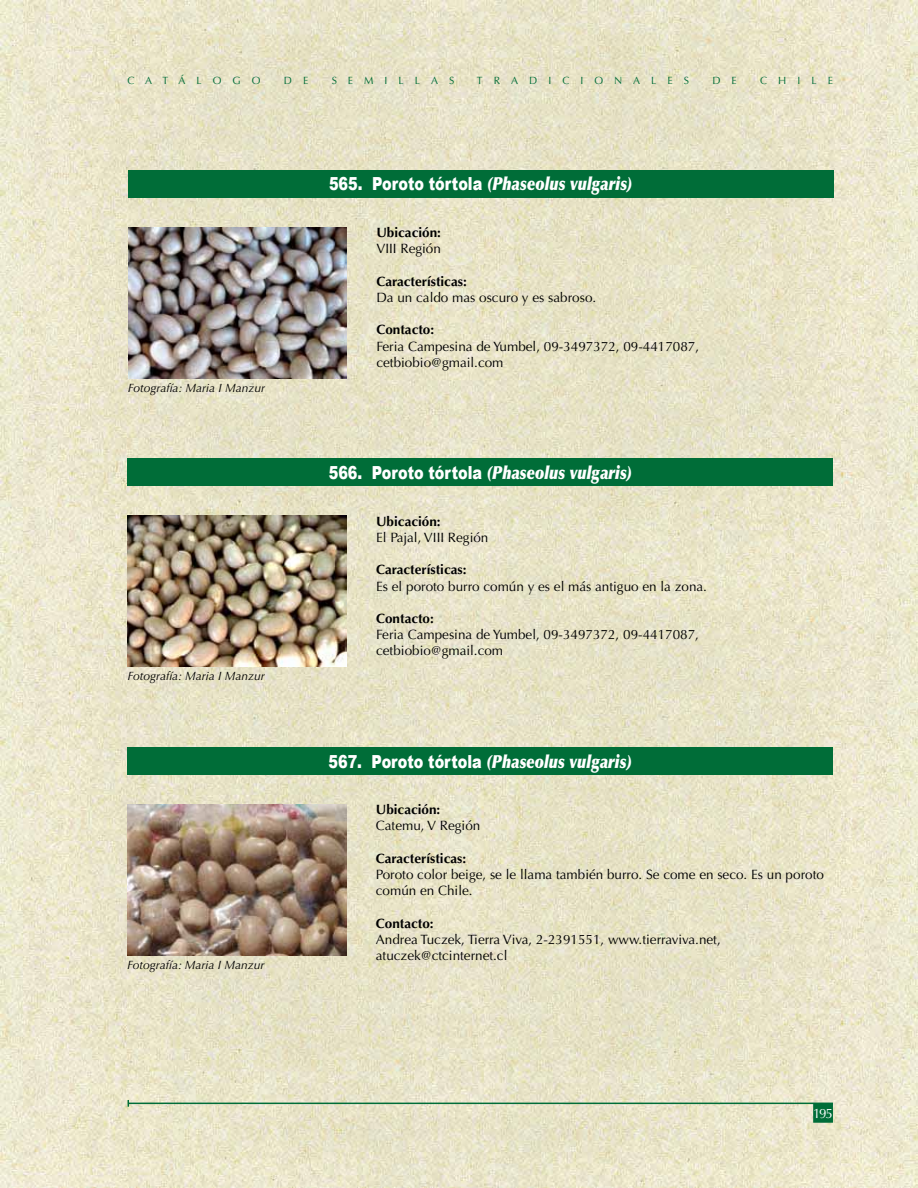
<style>
.page{position:relative;width:918px;height:1188px;background:#fff}
.page>*{position:absolute;margin:0;border:0;box-sizing:border-box;transform-origin:0 0}
.t1{font:italic 18px "Optima LT Std X Black";color:#fff;scale:.8 1}
.t2{font:13.5px/16.2px "Optima LT Std";color:#000}
.t3{font:700 13.5px "Optima LT Std";color:#000}
.t4{font:13.5px "Optima LT Std";color:#fff}
.t5{font:italic 12px "Optima LT Std";color:#000}
.t6{font:10.5px "Optima LT Std";letter-spacing:1.05em;color:#006d38}
.s1{font-family:"Arial";font-weight:900;font-style:normal}
</style>
<div class="page">
<img style="left:0;top:0;width:918px;height:1188px">
<hr style="left:128px;top:1103px;width:705px;height:1px;background:#006d38">
<div style="left:813px;top:1103px;width:20px;height:20px;background:#006d38;border:2px solid #006d38"></div>
<div style="left:128px;top:458px;width:705px;height:28px;background:#006d38"></div>
<div style="left:128px;top:170px;width:705px;height:28px;background:#006d38"></div>
<img style="left:128px;top:227px;width:219px;height:151px">
<img style="left:128px;top:516px;width:218px;height:151px">
<img style="left:128px;top:804px;width:218px;height:151px">
<div style="left:128px;top:747px;width:705px;height:28px;background:#006d38"></div>
<p class="t6" style="left:128px;top:74px;width:134px">CATÁLOGO</p>
<p class="t6" style="left:284px;top:74px;width:26px">D E</p>
<p class="t6" style="left:332px;top:74px;width:124px">SEMILLAS</p>
<p class="t6" style="left:477px;top:74px;width:214px">TRADICIONALES</p>
<p class="t6" style="left:712px;top:74px;width:26px">D E</p>
<p class="t6" style="left:760px;top:74px;width:74px">CHILE</p>
<h1 class="t1" style="left:329px;top:173px;width:381px"><span class="s1">565. Poroto tórtola</span> (Phaseolus vulgaris)</h1>
<p class="t5" style="left:128px;top:381px;width:139px">Fotografía: Maria I Manzur</p>
<p class="t5" style="left:128px;top:669px;width:139px">Fotografía: Maria I Manzur</p>
<p class="t5" style="left:127px;top:958px;width:139px">Fotografía: Maria I Manzur</p>
<p class="t3" style="left:376px;top:225px;width:66px">Ubicación:</p>
<p class="t2" style="left:376px;top:241px;width:66px">VIII Región</p>
<p class="t3" style="left:376px;top:273px;width:92px">Características:</p>
<p class="t2" style="left:376px;top:290px;width:221px">Da un caldo mas oscuro y es sabroso.</p>
<p class="t3" style="left:376px;top:322px;width:59px">Contacto:</p>
<p class="t2" style="left:376px;top:338px;width:324px">Feria Campesina de Yumbel, 09-3497372, 09-4417087, cetbiobio@gmail.com</p>
<h1 class="t1" style="left:329px;top:462px;width:381px"><span class="s1">566. Poroto tórtola</span> (Phaseolus vulgaris)</h1>
<p class="t3" style="left:376px;top:513px;width:66px">Ubicación:</p>
<p class="t2" style="left:376px;top:529px;width:114px">El Pajal, VIII Región</p>
<p class="t3" style="left:376px;top:562px;width:92px">Características:</p>
<p class="t2" style="left:376px;top:578px;width:332px">Es el poroto burro común y es el más antiguo en la zona.</p>
<p class="t3" style="left:376px;top:611px;width:59px">Contacto:</p>
<p class="t2" style="left:376px;top:627px;width:324px">Feria Campesina de Yumbel, 09-3497372, 09-4417087, cetbiobio@gmail.com</p>
<h1 class="t1" style="left:328px;top:751px;width:381px"><span class="s1">567. Poroto tórtola</span> (Phaseolus vulgaris)</h1>
<p class="t3" style="left:376px;top:802px;width:66px">Ubicación:</p>
<p class="t2" style="left:376px;top:818px;width:106px">Catemu, V Región</p>
<p class="t3" style="left:376px;top:850px;width:92px">Características:</p>
<p class="t2" style="left:376px;top:867px;width:450px">Poroto color beige, se le llama también burro. Se come en seco. Es un poroto común en Chile.</p>
<p class="t3" style="left:376px;top:915px;width:59px">Contacto:</p>
<p class="t2" style="left:376px;top:931px;width:346px">Andrea Tuczek, Tierra Viva, 2-2391551, www.tierraviva.net, atuczek@ctcinternet.cl</p>
<p class="t4" style="left:813px;top:1105px;width:21px">195</p>
</div>
